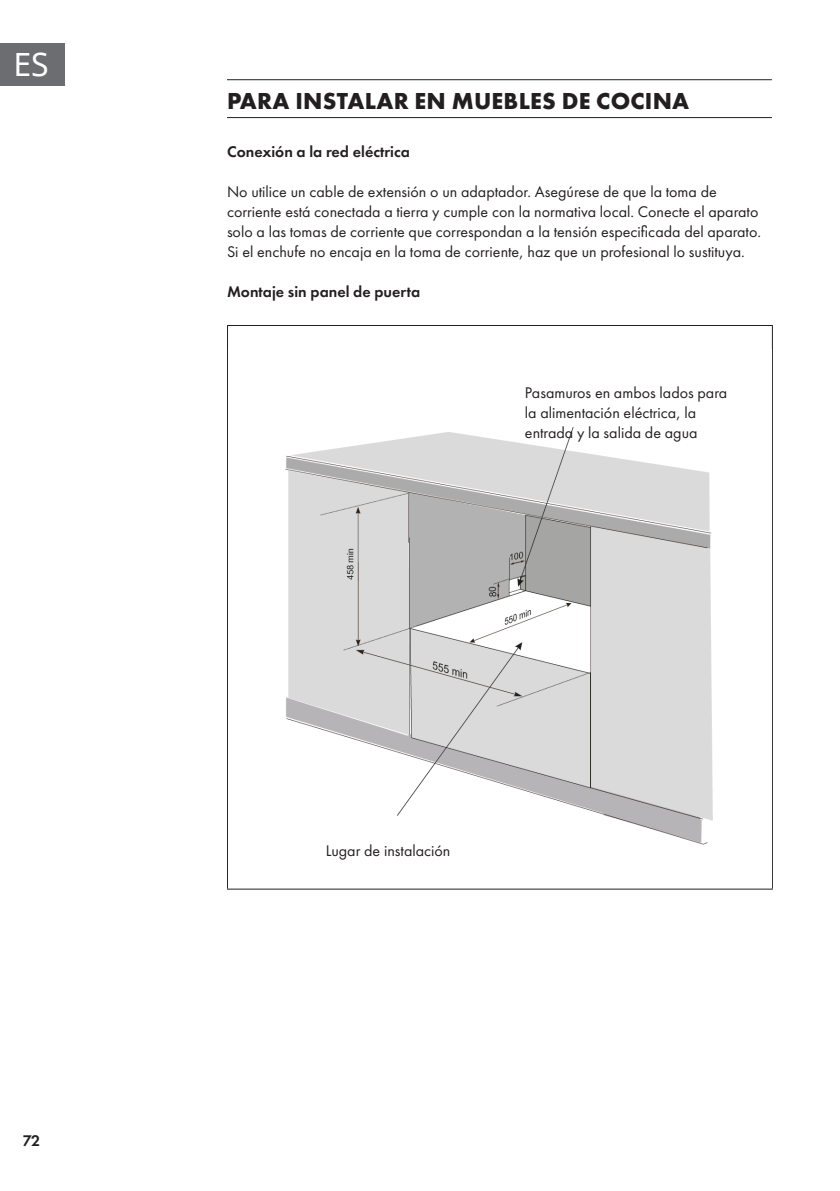
<style>
.page{position:relative;width:840px;height:1191px;background:#fff}
.page>*{position:absolute;margin:0;border:0;box-sizing:border-box;transform-origin:0 0}
.t1{font:32px "Noto Sans";color:#fff}
.Super_Headline{font:700 24px "Futura PTW08";letter-spacing:.01em;color:#231f20}
.Base_Text{font:16px/20px "Futura PTW08";color:#231f20}
.Base_Text-2{font:600 16px "Futura PTW08";color:#231f20}
</style>
<div class="page">
<div style="left:0;top:43px;width:65px;height:42px;background:#6c6d70"></div>
<hr style="left:227px;top:79px;width:544px;height:1px;background:#231f20">
<hr style="left:227px;top:117px;width:544px;height:1px;background:#231f20">
<hr style="left:227px;top:325px;width:545px;height:1px;background:#231f20">
<hr style="left:227px;top:326px;width:1px;height:562px;background:#231f20">
<hr style="left:771px;top:326px;width:1px;height:562px;background:#231f20">
<hr style="left:227px;top:888px;width:545px;height:1px;background:#231f20">
<img style="left:285px;top:426px;width:428px;height:419px">
<h1 class="t1" style="left:14px;top:42px;width:37px">ES</h1>
<p class="Base_Text-2" style="left:23px;top:1130px;width:19px">72</p>
<p class="Super_Headline" style="left:227px;top:85px;width:463px">PARA INSTALAR EN MUEBLES DE COCINA</p>
<p class="Base_Text-2" style="left:227px;top:142px;width:184px">Conexión a la red eléctrica</p>
<p class="Base_Text" style="left:227px;top:181px;width:535px">No utilice un cable de extensión o un adaptador. Asegúrese de que la toma de corriente está conectada a tierra y cumple con la normativa local. Conecte el aparato solo a las tomas de corriente que correspondan a la tensión especificada del aparato.<br>Si el enchufe no encaja en la toma de corriente, haz que un profesional lo sustituya.</p>
<p class="Base_Text-2" style="left:227px;top:282px;width:195px">Montaje sin panel de puerta</p>
<p class="Base_Text" style="left:524px;top:382px;width:203px">Pasamuros en ambos lados para la alimentación eléctrica, la entrada y la salida de agua</p>
<p class="Base_Text" style="left:325px;top:840px;width:126px">Lugar de instalación</p>
</div>
